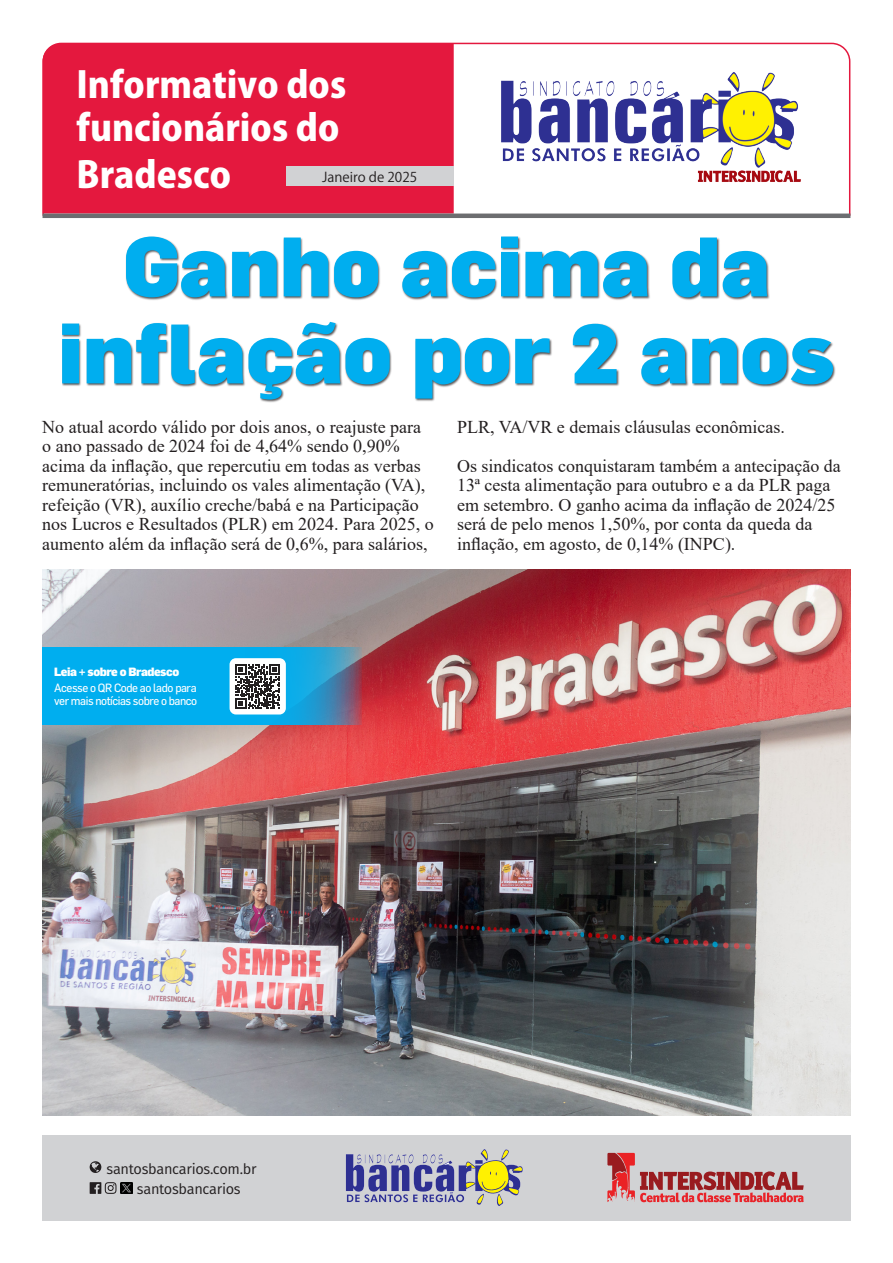
<style>
.page{position:relative;width:893px;height:1263px;background:#fff}
.page>*{position:absolute;margin:0;border:0;box-sizing:border-box;transform-origin:0 0}
.t1{font:900 82.5px/87px "Flama";color:#00aeef;text-align:center}
.t2{font:800 36px/43.2px "Koz Go Pro";color:#fff}
.times12{font:18px/19.5px "Times New Roman";color:#231f20}
.t3{font:14.55px "Fira Sans";letter-spacing:-.02em;color:#231f20}
.t4{font:13.5px "Koz Go Pro";color:#231f20}
.título_capa{font:11.7px/13.5px "Flama";letter-spacing:-.04em;color:#fff}
.título_capa-2{font:900 11.7px "Flama";letter-spacing:-.04em;color:#fff}
</style>
<div class="page">
<div style="left:43px;top:1135px;width:808px;height:85px;background:#d1d2d4"></div>
<svg style="left:607px;top:1153px;width:197px;height:49px"></svg>
<svg style="left:346px;top:1149px;width:177px;height:57px"></svg>
<svg style="left:90px;top:1161px;width:11px;height:12px"></svg>
<svg style="left:90px;top:1182px;width:42px;height:12px"></svg>
<svg style="left:42px;top:42px;width:809px;height:175px"></svg>
<div style="left:43px;top:43px;width:411px;height:171px;background:#e4183e"></div>
<hr style="left:43px;top:214px;width:807px;height:4px;background:#6c6d70">
<div style="left:286px;top:166px;width:168px;height:20px;background:#d1d2d4"></div>
<img style="left:487px;top:59px;width:329px;height:140px">
<div style="left:62px;top:236px;width:774px;height:167px;background:#231f20;opacity:.75"></div>
<img style="left:42px;top:569px;width:809px;height:546px">
<svg style="left:42px;top:648px;width:320px;height:77px;background:#11a5e1"></svg>
<div style="left:230px;top:658px;width:56px;height:56px;background:#fff;border-radius:6px"></div>
<svg style="left:236px;top:664px;width:44px;height:44px"></svg>
<p class="t2" style="left:77px;top:65px;width:271px">Informativo dos funcionários do</p>
<p class="t2" style="left:77px;top:156px;width:156px">Bradesco</p>
<p class="t4" style="left:322px;top:168px;width:97px">Janeiro de 2025</p>
<p class="t1" style="left:58px;top:221px;width:778px">Ganho acima da inflação por 2 anos</p>
<p class="times12" style="left:42px;top:416px;width:393px">No atual acordo válido por dois anos, o reajuste para o ano passado de 2024 foi de 4,64% sendo 0,90% acima da inflação, que repercutiu em todas as verbas remuneratórias, incluindo os vales alimentação (VA), refeição (VR), auxílio creche/babá e na Participação nos Lucros e Resultados (PLR) em 2024. Para 2025, o aumento além da inflação será de 0,6%, para salários,</p>
<p class="times12" style="left:457px;top:416px;width:329px">PLR, VA/VR e demais cláusulas econômicas.</p>
<p class="times12" style="left:457px;top:455px;width:385px">Os sindicatos conquistaram também a antecipação da 13ª cesta alimentação para outubro e a da PLR paga em setembro. O ganho acima da inflação de 2024/25 será de pelo menos 1,50%, por conta da queda da inflação, em agosto, de 0,14% (INPC).</p>
<p class="título_capa-2" style="left:54px;top:664px;width:127px">Leia + sobre o Bradesco</p>
<p class="título_capa" style="left:54px;top:680px;width:145px">Acesse o QR Code ao lado para ver mais notícias sobre o banco</p>
<p class="t3" style="left:107px;top:1158px;width:152px">santosbancarios.com.br</p>
<p class="t3" style="left:137px;top:1178px;width:105px">santosbancarios</p>
</div>
